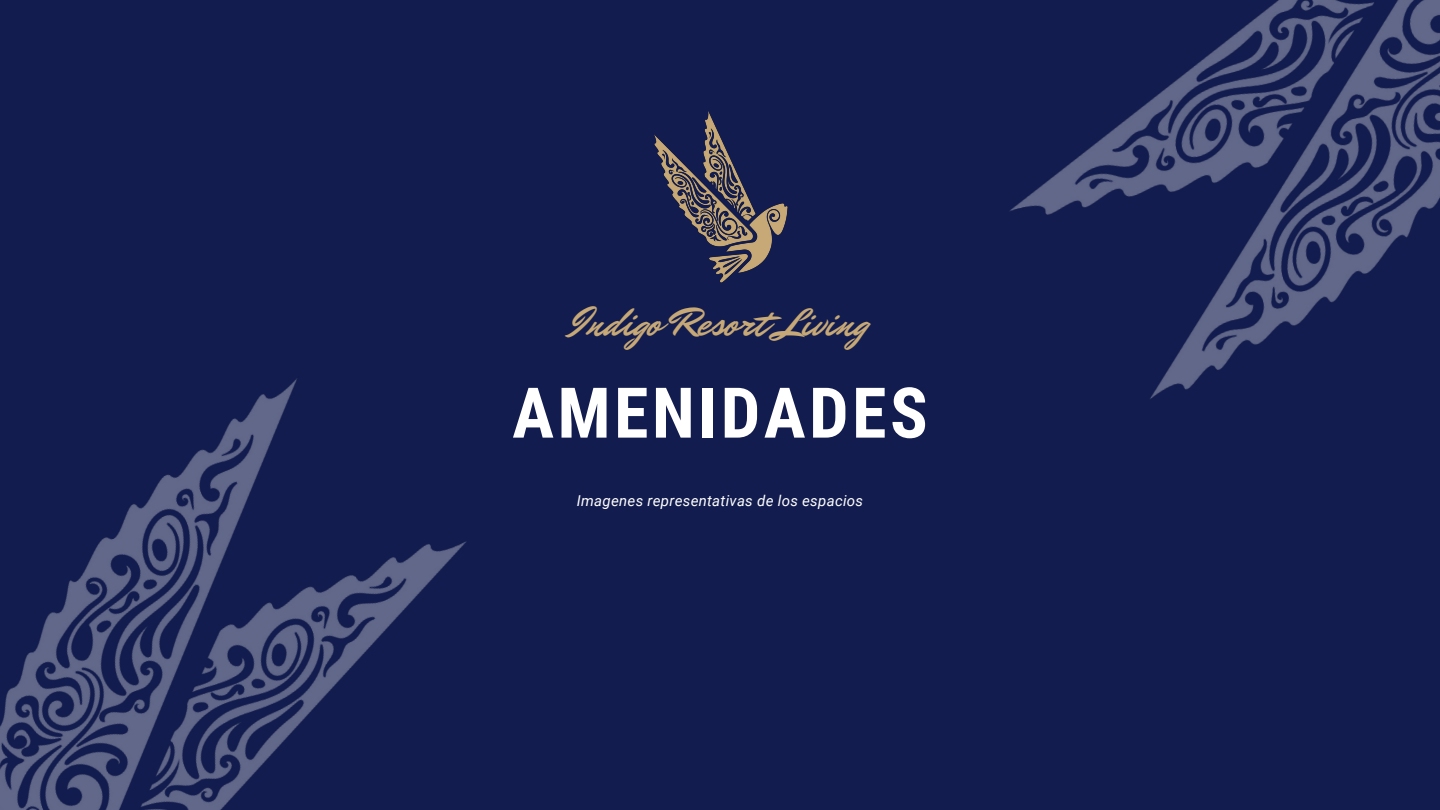
<style>
.page{position:relative;width:1440px;height:810px;background:#121c4e}
.page>*{position:absolute;margin:0;border:0;box-sizing:border-box;transform-origin:0 0}
.t1{font:700 70px "Roboto Condensed";letter-spacing:.05em;color:#fff}
.t2{font:40px "Mr Dafoe";color:#c7a877}
.t3{font:italic 15px "Roboto";letter-spacing:.02em;color:#fff}
</style>
<div class="page">
<img style="left:654px;top:111px;width:134px;height:172px">
<img style="left:0;top:165px;width:720px;height:645px">
<img style="left:1010px;top:0;width:430px;height:399px">
<h2 class="t2" style="left:571px;top:296px;width:298px">Indigo Resort Living</h2>
<h1 class="t1" style="left:512px;top:373px;width:417px">AMENIDADES</h1>
<p class="t3" style="left:577px;top:492px;width:288px">Imagenes representativas de los espacios</p>
</div>
